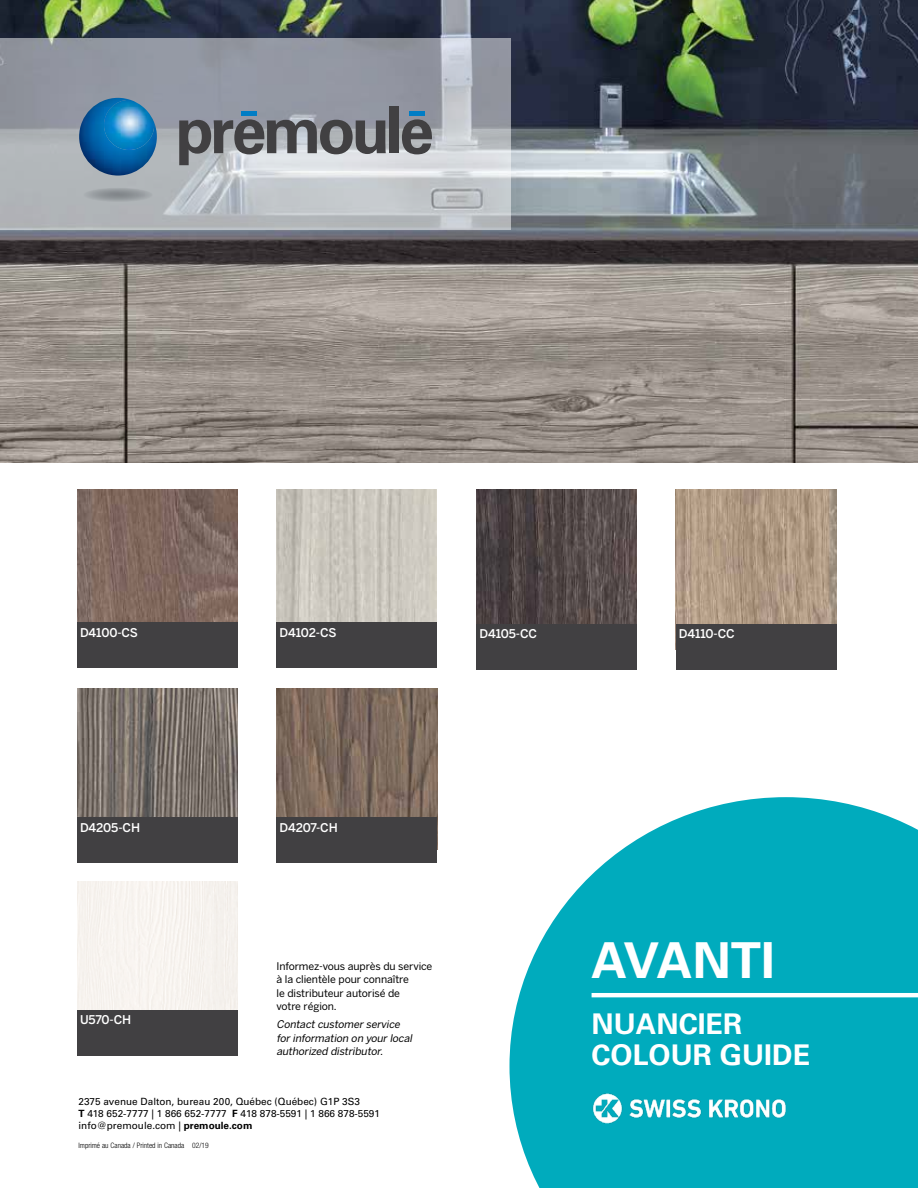
<style>
.page{position:relative;width:918px;height:1188px;background:#fff}
.page>*{position:absolute;margin:0;border:0;box-sizing:border-box;transform-origin:0 0}
.t1{font:700 49.5px "Univers";color:#fff}
.t2{font:700 28.5px/31.5px "Univers";color:#fff}
.t3{font:500 12px "Benton Sans";letter-spacing:-.01em;color:#fff}
.t4{font:10.5px/13.5px "Benton Sans";letter-spacing:-.01em;color:#000}
.t5{font:italic 10.5px/13.5px "Benton Sans";color:#000}
.t6{font:10.05px/12px "Univers";color:#000}
.t7{font:300 condensed 7.5px "Helvetica Neue";color:#000}
.s1{font-weight:700}
</style>
<div class="page">
<img style="left:0;top:0;width:918px;height:463px">
<svg style="left:510px;top:797px;width:408px;height:391px;background:#21b6c5"></svg>
<svg style="left:0;top:38px;width:510px;height:192px;background:#a9adb4"></svg>
<svg style="left:179px;top:119px;width:207px;height:46px;background:#87898d"></svg>
<div style="left:390px;top:106px;width:9px;height:47px;background:#414042"></div>
<svg style="left:402px;top:119px;width:30px;height:35px"></svg>
<hr style="left:242px;top:111px;width:15px;height:4px;background:#007dc5">
<hr style="left:409px;top:111px;width:16px;height:4px;background:#007dc5">
<img style="left:79px;top:98px;width:78px;height:78px">
<img style="left:104px;top:100px;width:50px;height:50px">
<img style="left:83px;top:188px;width:70px;height:14px">
<hr style="left:592px;top:993px;width:326px;height:4px;background:#fff">
<img style="left:277px;top:489px;width:160px;height:134px">
<img style="left:77px;top:489px;width:161px;height:134px">
<img style="left:676px;top:489px;width:160px;height:135px">
<img style="left:277px;top:689px;width:160px;height:129px">
<img style="left:476px;top:489px;width:161px;height:135px">
<img style="left:77px;top:689px;width:161px;height:129px">
<div style="left:77px;top:881px;width:161px;height:129px;background:#f7f3ef"></div>
<div style="left:77px;top:623px;width:161px;height:45px;background:#414042"></div>
<div style="left:476px;top:624px;width:161px;height:46px;background:#414042"></div>
<div style="left:77px;top:818px;width:161px;height:45px;background:#414042"></div>
<div style="left:77px;top:1010px;width:161px;height:45px;background:#414042"></div>
<div style="left:277px;top:623px;width:160px;height:45px;background:#414042"></div>
<div style="left:676px;top:624px;width:160px;height:46px;background:#414042"></div>
<div style="left:277px;top:818px;width:160px;height:45px;background:#414042"></div>
<img style="left:576px;top:1083px;width:226px;height:51px">
<p class="t3" style="left:80px;top:625px;width:60px">D4100-CS</p>
<p class="t3" style="left:479px;top:627px;width:59px">D4105-CC</p>
<p class="t3" style="left:280px;top:625px;width:59px">D4102-CS</p>
<p class="t3" style="left:679px;top:627px;width:57px">D4110-CC</p>
<p class="t3" style="left:80px;top:820px;width:62px">D4205-CH</p>
<p class="t3" style="left:80px;top:1012px;width:53px">U570-CH</p>
<p class="t3" style="left:280px;top:820px;width:60px">D4207-CH</p>
<p class="t4" style="left:277px;top:959px;width:157px">Informez-vous auprès du service à la clientèle pour connaître<br>le distributeur autorisé de<br>votre région.</p>
<p class="t5" style="left:277px;top:1018px;width:139px">Contactcustomerservice forinformation on yourlocal authorized distributor.</p>
<p class="t6" style="left:78px;top:1096px;width:303px">2375 avenue Dalton, bureau 200, Québec (Québec) G1P 3S3<br><span class="s1">T</span> 418 652-7777 | 1 866 652-7777 <span class="s1">F</span> 418 878-5591 | 1 866 878-5591 info@premoule.com | <span class="s1">premoule.com</span></p>
<p class="t7" style="left:78px;top:1141px;width:132px">Imprimé au Canada / Printed in Canada 02/19</p>
<h1 class="t1" style="left:592px;top:931px;width:185px">AVANTI</h1>
<h2 class="t2" style="left:592px;top:1008px;width:220px">NUANCIER<br>COLOUR GUIDE</h2>
</div>
